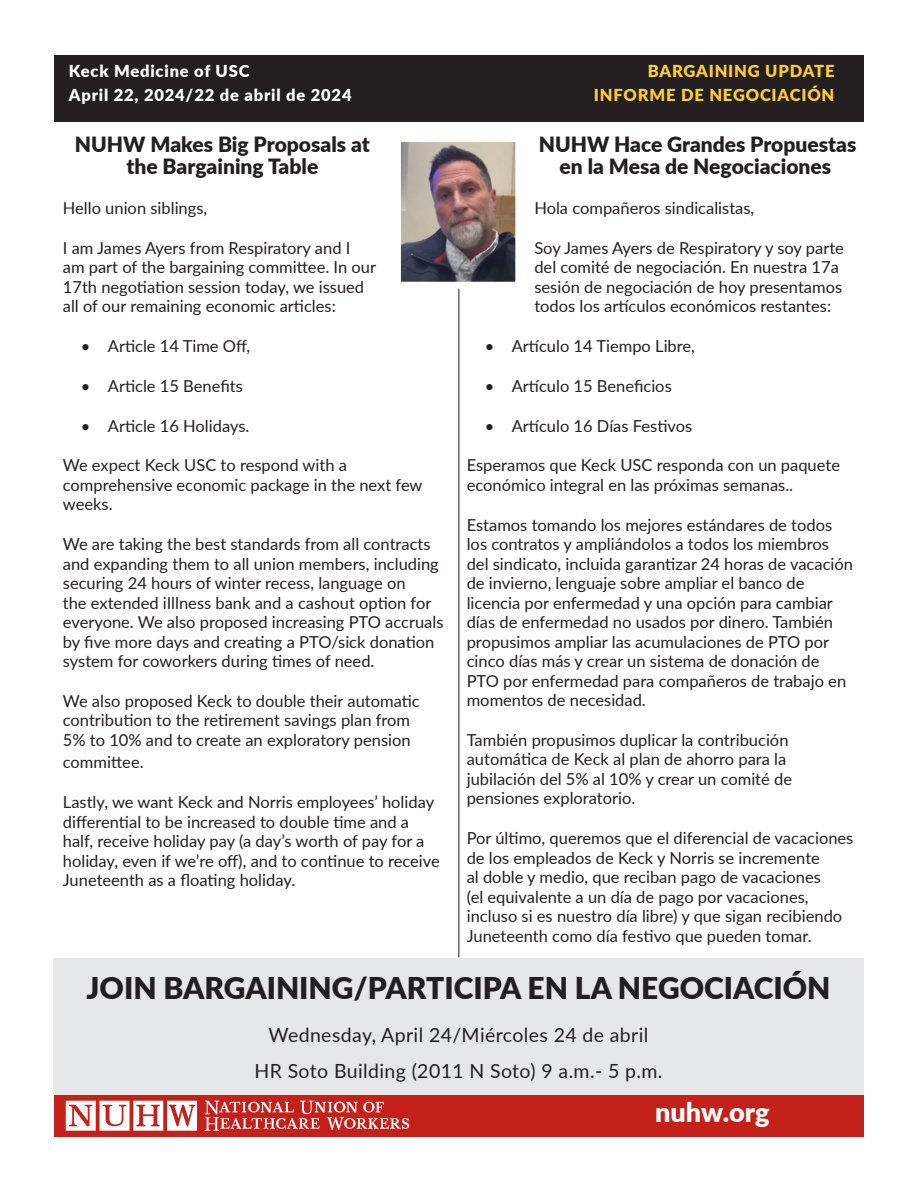
<style>
.page{position:relative;width:918px;height:1188px;background:#fff}
.page>*{position:absolute;margin:0;border:0;box-sizing:border-box;transform-origin:0 0}
.t1{font:900 30px "Lato";color:#231f20}
.t2{font:900 27px "Lato";color:#fff}
.t3{font:900 21px/22.5px "Lato";color:#231f20;text-align:center}
.t4{font:19.5px/36px "Lato";letter-spacing:.02em;color:#231f20;text-align:center}
.t5{font:16.5px/19.5px "Lato";color:#231f20}
.t6{font:900 16.5px "Lato";letter-spacing:.05em;color:#fff}
.t7{font:900 16.5px "Lato";letter-spacing:.05em;color:#fecd33}
</style>
<div class="page">
<div style="left:54px;top:55px;width:810px;height:67px;background:#231f20"></div>
<div style="left:54px;top:1094px;width:810px;height:43px;background:#c3211a"></div>
<svg style="left:205px;top:1101px;width:204px;height:30px"></svg>
<svg style="left:66px;top:1101px;width:131px;height:30px"></svg>
<hr style="left:459px;top:135px;width:1px;height:823px;background:#231f20">
<div style="left:53px;top:958px;width:811px;height:137px;background:#e6e7e9"></div>
<img style="left:402px;top:143px;width:112px;height:138px">
<div style="left:394px;top:135px;width:128px;height:154px;border:7px solid #fff"></div>
<p class="t6" style="left:69px;top:59px;width:182px">Keck Medicine of USC</p>
<p class="t7" style="left:648px;top:59px;width:188px">BARGAINING UPDATE</p>
<p class="t6" style="left:69px;top:83px;width:284px">April 22, 2024/22 de abril de 2024</p>
<p class="t7" style="left:594px;top:83px;width:242px">INFORME DE NEGOCIACIÓN</p>
<p class="t3" style="left:539px;top:132px;width:319px">NUHW Hace Grandes Propuestas en la Mesa de Negociaciones</p>
<p class="t5" style="left:534px;top:198px;width:222px">Hola compañeros sindicalistas,</p>
<p class="t5" style="left:534px;top:237px;width:311px">Soy James Ayers de Respiratory y soy parte del comité de negociación. En nuestra 17a sesión de negociación de hoy presentamos todos los artículos económicos restantes:</p>
<p class="t5" style="left:485px;top:336px;width:212px">• Artículo 14 Tiempo Libre,</p>
<p class="t5" style="left:485px;top:375px;width:189px">• Artículo 15 Beneficios</p>
<p class="t5" style="left:485px;top:415px;width:209px">• Artículo 16 Días Festivos</p>
<p class="t5" style="left:467px;top:455px;width:375px">Esperamos que Keck USC responda con un paquete económico integral en las próximas semanas..</p>
<p class="t5" style="left:467px;top:514px;width:388px">Estamos tomando los mejores estándares de todos los contratos y ampliándolos a todos los miembros del sindicato, incluida garantizar 24 horas de vacación de invierno, lenguaje sobre ampliar el banco de licencia por enfermedad y una opción para cambiar días de enfermedad no usados por dinero. También propusimos ampliar las acumulaciones de PTO por cinco días más y crear un sistema de donación de PTO por enfermedad para compañeros de trabajo en momentos de necesidad.</p>
<p class="t5" style="left:467px;top:729px;width:327px">También propusimos duplicar la contribución automática de Keck al plan de ahorro para la jubilación del 5% al 10% y crear un comité de pensiones exploratorio.</p>
<p class="t5" style="left:467px;top:828px;width:388px">Por último, queremos que el diferencial de vacaciones de los empleados de Keck y Norris se incremente<br>al doble y medio, que reciban pago de vacaciones<br>(el equivalente a un día de pago por vacaciones, incluso si es nuestro día libre) y que sigan recibiendo Juneteenth como día festivo que pueden tomar.</p>
<p class="t1" style="left:87px;top:965px;width:745px">JOIN BARGAINING/PARTICIPA EN LA NEGOCIACIÓN</p>
<p class="t4" style="left:254px;top:1016px;width:410px">Wednesday, April 24/Miércoles 24 de abril<br>HR Soto Building (2011 N Soto) 9 a.m.- 5 p.m.</p>
<p class="t2" style="left:655px;top:1091px;width:116px">nuhw.org</p>
<p class="t3" style="left:75px;top:132px;width:296px">NUHW Makes Big Proposals at the Bargaining Table</p>
<p class="t5" style="left:63px;top:198px;width:146px">Hello union siblings,</p>
<p class="t5" style="left:63px;top:237px;width:315px">I am James Ayers from Respiratory and I am part of the bargaining committee. In our 17th negotiation session today, we issued all of our remaining economic articles:</p>
<p class="t5" style="left:81px;top:336px;width:171px">• Article 14 Time Off,</p>
<p class="t5" style="left:81px;top:375px;width:163px">• Article 15 Benefits</p>
<p class="t5" style="left:81px;top:415px;width:170px">• Article 16 Holidays.</p>
<p class="t5" style="left:63px;top:455px;width:361px">We expect Keck USC to respond with a comprehensive economic package in the next few weeks.</p>
<p class="t5" style="left:63px;top:534px;width:382px">We are taking the best standards from all contracts and expanding them to all union members, including securing 24 hours of winter recess, language on<br>the extended iIllness bank and a cashout option for everyone. We also proposed increasing PTO accruals by five more days and creating a PTO/sick donation system for coworkers during times of need.</p>
<p class="t5" style="left:63px;top:690px;width:358px">We also proposed Keck to double their automatic contribution to the retirement savings plan from<br>5% to 10% and to create an exploratory pension</p>
<p class="t5" style="left:63px;top:752px;width:82px">committee.</p>
<p class="t5" style="left:63px;top:792px;width:379px">Lastly, we want Keck and Norris employees’ holiday differential to be increased to double time and a half, receive holiday pay (a day’s worth of pay for a holiday, even if we’re off), and to continue to receive Juneteenth as a floating holiday.</p>
</div>
